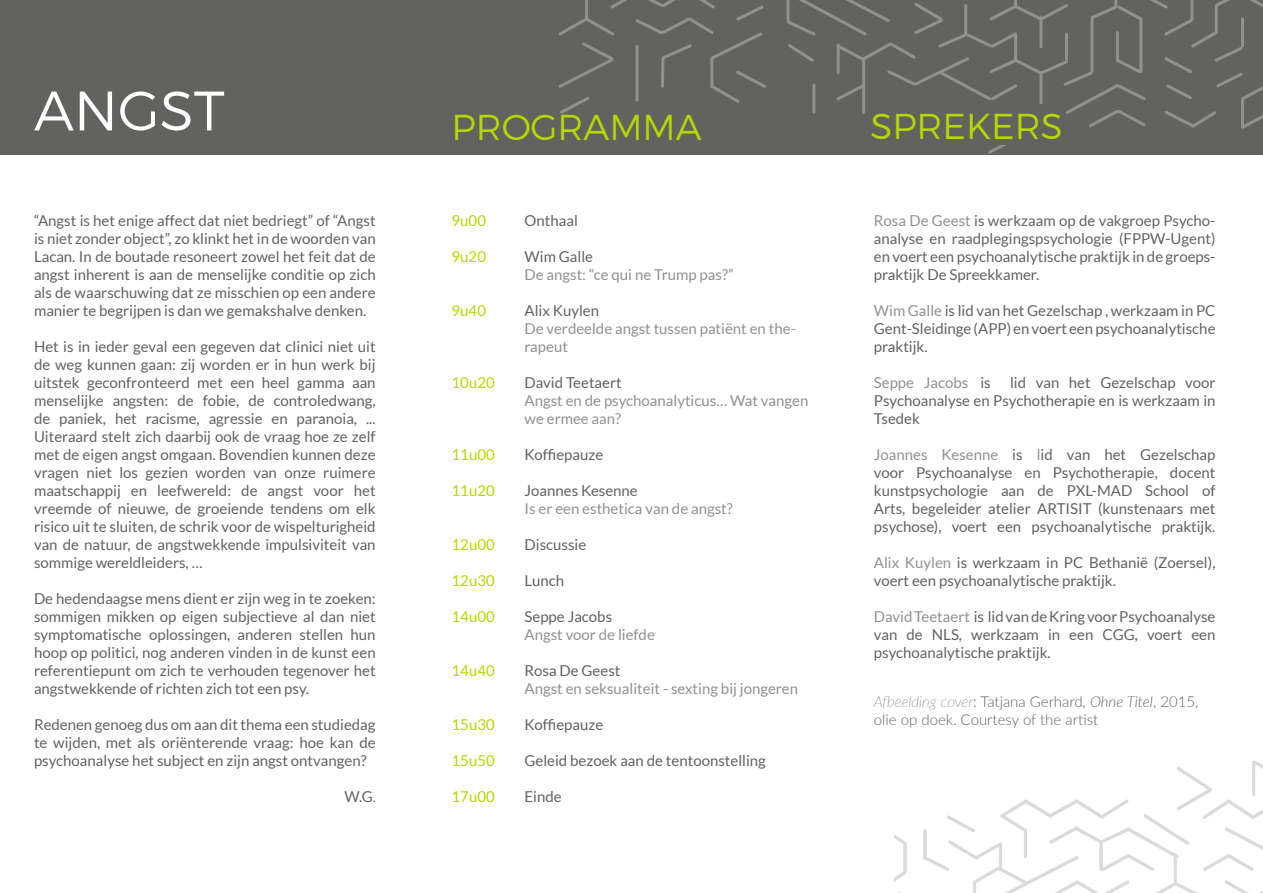
<style>
.page{position:relative;width:1263px;height:893px;background:#fff}
.page>*{position:absolute;margin:0;border:0;box-sizing:border-box;transform-origin:0 0}
.Paragraph_Style_1{font:300 55.5px "Montserrat";color:#fff}
.sprekers_en_prog{font:300 36px "Montserrat";color:#b5d702}
.sprekers_en_prog-2{font:15px/18px "Lato";color:#62625f;text-align:justify}
.titel_lezing_in_prog{font:15px/18px "Lato";color:#919190}
.Paragraph_Style_1-2{font:300 15px/18px "Lato";color:#62625f}
.auteur_in_personalia{font:15px/18px "Lato";color:#62625f;text-align:justify}
.t1{font:15px "Lato";color:#b5d702}
.uitleg_in_personalia{font:15px "Lato";color:#62625f}
.auteur_in_personalia-2{font:15px "Lato";color:#919190}
.s1{font-size:13.5px}
.s2{color:#919190}
.s3{color:#62625f}
.s4{font-weight:100;font-style:italic}
.s5{font-style:italic}
</style>
<div class="page">
<div style="left:0;top:0;width:1263px;height:155px;background:#62625f"></div>
<svg style="left:558px;top:0;width:208px;height:114px"></svg>
<svg style="left:786px;top:0;width:477px;height:154px"></svg>
<div style="left:934px;top:96px;width:32px;height:41px;background:#62625f"></div>
<div style="left:866px;top:104px;width:200px;height:41px;background:#62625f"></div>
<img style="left:894px;top:761px;width:369px;height:132px">
<p class="Paragraph_Style_1" style="left:34px;top:67px;width:192px">ANGST</p>
<p class="sprekers_en_prog-2" style="left:34px;top:211px;width:343px">“Angst is het enige affect dat niet bedriegt” of “Angst is niet zonder object”, zo klinkt het in de woorden van Lacan. In de boutade resoneert zowel het feit dat de angst inherent is aan de menselijke conditie op zich als de waarschuwing dat ze misschien op een andere manier te begrijpen is dan we gemakshalve denken.</p>
<p class="sprekers_en_prog-2" style="left:34px;top:337px;width:343px">Het is in ieder geval een gegeven dat clinici niet uit de weg kunnen gaan: zij worden er in hun werk bij uitstek geconfronteerd met een heel gamma aan menselijke angsten: de fobie, de controledwang, de paniek, het racisme, agressie en paranoia, ...<br>Uiteraard stelt zich daarbij ook de vraag hoe ze zelf met de eigen angst omgaan. Bovendien kunnen deze vragen niet los gezien worden van onze ruimere maatschappij en leefwereld: de angst voor het vreemde of nieuwe, de groeiende tendens om elk risico uit te sluiten, de schrik voor de wispelturigheid van de natuur, de angstwekkende impulsiviteit van sommige wereldleiders, …</p>
<p class="sprekers_en_prog-2" style="left:34px;top:589px;width:343px">De hedendaagse mens dient er zijn weg in te zoeken: sommigen mikken op eigen subjectieve al dan niet symptomatische oplossingen, anderen stellen hun hoop op politici, nog anderen vinden in de kunst een referentiepunt om zich te verhouden tegenover het angstwekkende of richten zich tot een psy.</p>
<p class="sprekers_en_prog-2" style="left:34px;top:715px;width:343px">Redenen genoeg dus om aan dit thema een studiedag te wijden, met als oriënterende vraag: hoe kan de psychoanalyse het subject en zijn angst ontvangen?</p>
<p class="sprekers_en_prog-2" style="left:345px;top:787px;width:33px">W.G<span class="s1">.</span></p>
<p class="sprekers_en_prog" style="left:452px;top:99px;width:251px">PROGRAMMA</p>
<p class="sprekers_en_prog" style="left:870px;top:98px;width:194px">SPREKERS</p>
<p class="t1" style="left:452px;top:212px;width:36px">9u00</p>
<p class="t1" style="left:452px;top:248px;width:36px">9u20</p>
<p class="t1" style="left:452px;top:302px;width:36px">9u40</p>
<p class="t1" style="left:452px;top:374px;width:45px">10u20</p>
<p class="t1" style="left:452px;top:446px;width:45px">11u00</p>
<p class="t1" style="left:452px;top:482px;width:45px">11u20</p>
<p class="t1" style="left:452px;top:536px;width:45px">12u00</p>
<p class="t1" style="left:452px;top:572px;width:45px">12u30</p>
<p class="t1" style="left:452px;top:608px;width:45px">14u00</p>
<p class="t1" style="left:452px;top:662px;width:45px">14u40</p>
<p class="t1" style="left:452px;top:716px;width:45px">15u30</p>
<p class="t1" style="left:452px;top:752px;width:45px">15u50</p>
<p class="t1" style="left:452px;top:788px;width:45px">17u00</p>
<p class="sprekers_en_prog-2" style="left:524px;top:211px;width:55px">Onthaal</p>
<p class="sprekers_en_prog-2" style="left:524px;top:247px;width:70px">Wim Galle</p>
<p class="titel_lezing_in_prog" style="left:524px;top:265px;width:210px">De angst: “ce qui ne Trump pas?”</p>
<p class="sprekers_en_prog-2" style="left:524px;top:301px;width:76px">Alix Kuylen</p>
<p class="titel_lezing_in_prog" style="left:524px;top:319px;width:273px">De verdeelde angst tussen patiënt en the&shy;rapeut</p>
<p class="uitleg_in_personalia" style="left:524px;top:374px;width:99px">David Teetaert</p>
<p class="titel_lezing_in_prog" style="left:524px;top:391px;width:285px">Angst en de psychoanalyticus… Wat vangen we ermee aan?</p>
<p class="sprekers_en_prog-2" style="left:524px;top:445px;width:80px">Koffiepauze</p>
<p class="sprekers_en_prog-2" style="left:524px;top:481px;width:115px">Joannes Kesenne</p>
<p class="titel_lezing_in_prog" style="left:524px;top:499px;width:210px">Is er een esthetica van de angst?</p>
<p class="sprekers_en_prog-2" style="left:524px;top:535px;width:63px">Discussie</p>
<p class="sprekers_en_prog-2" style="left:524px;top:571px;width:41px">Lunch</p>
<p class="sprekers_en_prog-2" style="left:524px;top:607px;width:89px">Seppe Jacobs</p>
<p class="titel_lezing_in_prog" style="left:524px;top:625px;width:132px">Angst voor de liefde</p>
<p class="sprekers_en_prog-2" style="left:524px;top:661px;width:97px">Rosa De Geest</p>
<p class="titel_lezing_in_prog" style="left:524px;top:679px;width:275px">Angst en seksualiteit - sexting bij jongeren</p>
<p class="sprekers_en_prog-2" style="left:524px;top:715px;width:80px">Koffiepauze</p>
<p class="sprekers_en_prog-2" style="left:524px;top:751px;width:243px">Geleid bezoek aan de tentoonstelling</p>
<p class="sprekers_en_prog-2" style="left:524px;top:787px;width:39px">Einde</p>
<p class="sprekers_en_prog-2" style="left:874px;top:211px;width:343px"><span class="s2">Rosa De Geest</span> is werkzaam op de vakgroep Psycho&shy;analyse en raadplegingspsychologie (FPPW-Ugent) en voert een psychoanalytische praktijk in de groeps&shy;praktijk De Spreekkamer.</p>
<p class="sprekers_en_prog-2" style="left:874px;top:301px;width:343px"><span class="s2">Wim Galle</span> is lid van het Gezelschap , werkzaam in PC Gent-Sleidinge (APP) en voert een psychoanalytische praktijk.</p>
<p class="auteur_in_personalia-2" style="left:874px;top:374px;width:118px">Seppe Jacobs <span class="s3">is</span></p>
<p class="auteur_in_personalia" style="left:874px;top:373px;width:343px;text-indent:136px">lid van het Gezelschap voor Psychoanalyse en Psychotherapie en is werkzaam in Tsedek</p>
<p class="sprekers_en_prog-2" style="left:874px;top:445px;width:343px"><span class="s2">Joannes Kesenne</span> is <span class="s2">l</span>id van het Gezelschap voor Psychoanalyse en Psychotherapie, docent kunstpsychologie aan de PXL-MAD School of Arts, begeleider atelier ARTISIT (kunstenaars met psychose), voert een psychoanalytische praktijk.</p>
<p class="sprekers_en_prog-2" style="left:874px;top:553px;width:343px"><span class="s2">Alix Kuylen</span> is werkzaam in PC Bethanië (Zoersel), voert een psychoanalytische praktijk.</p>
<p class="sprekers_en_prog-2" style="left:874px;top:607px;width:343px"><span class="s2">David Teetaert</span> is lid van de Kring voor Psychoanalyse van de NLS, werkzaam in een CGG, voert een psychoanalytische praktijk.</p>
<p class="Paragraph_Style_1-2" style="left:874px;top:692px;width:326px"><span class="s4">Afbeelding cover</span>: Tatjana Gerhard, <span class="s5">Ohne Titel</span>, 2015, olie op doek. Courtesy of the artist</p>
</div>
